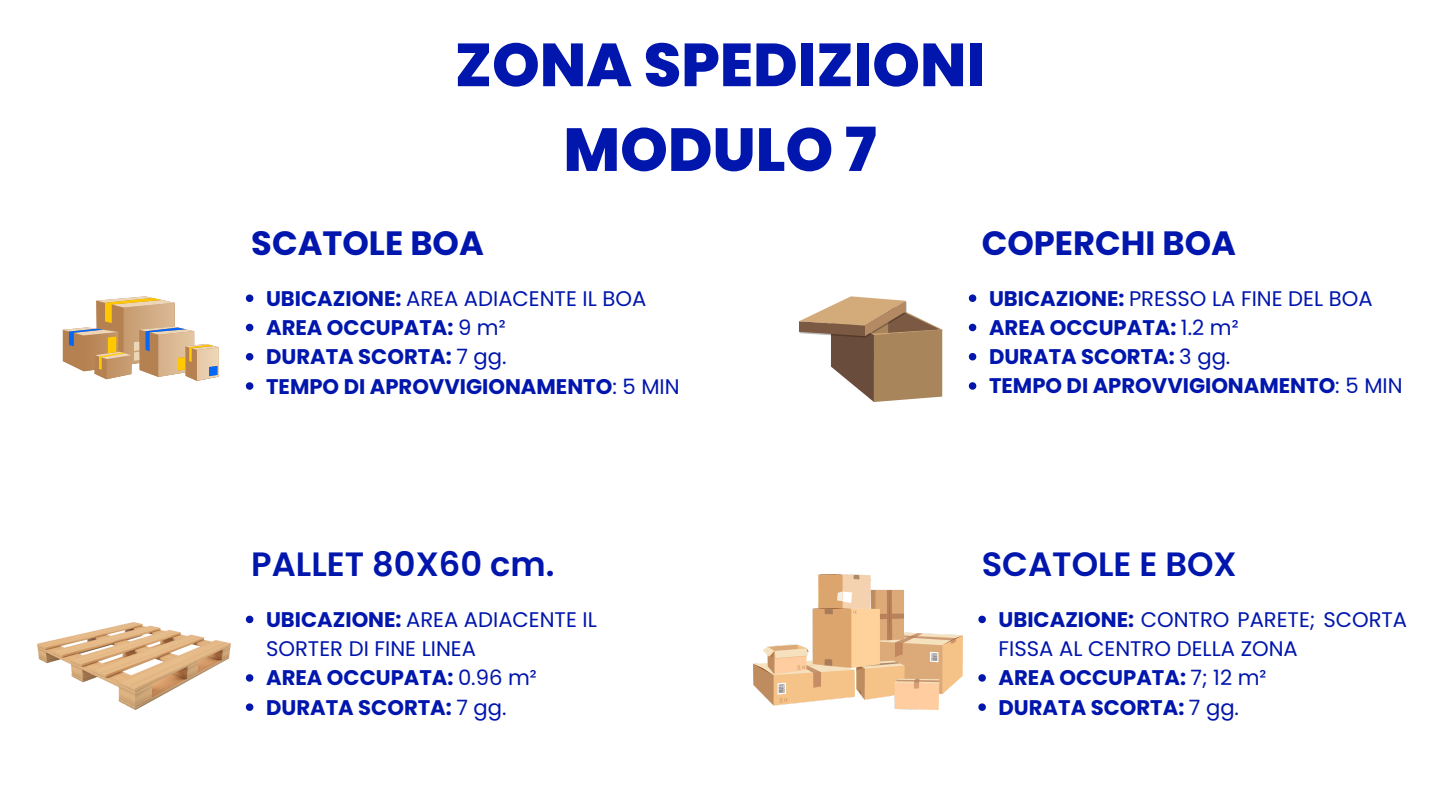
<style>
.page{position:relative;width:1440px;height:810px;background:#fff}
.page>*{position:absolute;margin:0;border:0;box-sizing:border-box;transform-origin:0 0}
.t1{font:800 60.7px/84.8px "Poppins";color:#0016ad;text-align:center}
.t2{font:600 33.7px "Poppins";color:#0016ad}
.t3{font:700 33.7px "Poppins";color:#0016ad}
.t4{font:700 21.2px "Poppins";color:#0016ad}
.t5{font:21.2px/29.2px "Poppins";color:#0016ad}
.s1{font-weight:700}
.s2{font-weight:400}
</style>
<div class="page">
<svg style="left:63px;top:296px;width:156px;height:85px"></svg>
<svg style="left:799px;top:296px;width:143px;height:106px"></svg>
<img style="left:38px;top:622px;width:192px;height:87px">
<img style="left:754px;top:575px;width:209px;height:135px">
<svg style="left:246px;top:295px;width:7px;height:7px"></svg>
<svg style="left:246px;top:324px;width:7px;height:7px"></svg>
<svg style="left:246px;top:353px;width:7px;height:8px"></svg>
<svg style="left:246px;top:382px;width:7px;height:8px"></svg>
<svg style="left:969px;top:294px;width:7px;height:8px"></svg>
<svg style="left:969px;top:324px;width:7px;height:7px"></svg>
<svg style="left:969px;top:353px;width:7px;height:7px"></svg>
<svg style="left:969px;top:382px;width:7px;height:8px"></svg>
<svg style="left:246px;top:616px;width:7px;height:7px"></svg>
<svg style="left:246px;top:674px;width:7px;height:8px"></svg>
<svg style="left:246px;top:703px;width:7px;height:8px"></svg>
<svg style="left:978px;top:616px;width:8px;height:7px"></svg>
<svg style="left:978px;top:674px;width:8px;height:8px"></svg>
<svg style="left:978px;top:703px;width:8px;height:8px"></svg>
<p class="t1" style="left:455px;top:23px;width:532px">ZONA SPEDIZIONI<br>MODULO 7</p>
<p class="t3" style="left:251px;top:219px;width:234px">SCATOLE BOA</p>
<h2 class="t5" style="left:266px;top:284px;width:382px"><span class="s1">UBICAZIONE:</span> AREA ADIACENTE IL BOA</h2>
<p class="t4" style="left:266px;top:313px;width:241px">AREA OCCUPATA: <span class="s2">9 m²</span></p>
<p class="t4" style="left:266px;top:342px;width:242px">DURATA SCORTA: <span class="s2">7 gg.</span></p>
<p class="t4" style="left:266px;top:371px;width:415px">TEMPO DI APROVVIGIONAMENTO<span class="s2">: 5 MIN</span></p>
<p class="t3" style="left:982px;top:219px;width:256px">COPERCHI BOA</p>
<p class="t5" style="left:989px;top:284px;width:385px"><span class="s1">UBICAZIONE:</span> PRESSO LA FINE DEL BOA</p>
<p class="t4" style="left:989px;top:313px;width:251px">AREA OCCUPATA: <span class="s2">1.2 m²</span></p>
<h3 class="t4" style="left:989px;top:342px;width:243px">DURATA SCORTA: <span class="s2">3 gg.</span></h3>
<p class="t4" style="left:989px;top:371px;width:415px">TEMPO DI APROVVIGIONAMENTO<span class="s2">: 5 MIN</span></p>
<p class="t2" style="left:251px;top:540px;width:305px">PALLET 80X60 cm.</p>
<p class="t2" style="left:982px;top:540px;width:257px">SCATOLE E BOX</p>
<p class="t5" style="left:266px;top:605px;width:332px"><span class="s1">UBICAZIONE:</span> AREA ADIACENTE IL<br>SORTER DI FINE LINEA</p>
<p class="t4" style="left:266px;top:663px;width:272px">AREA OCCUPATA: <span class="s2">0.96 m²</span></p>
<p class="t4" style="left:266px;top:692px;width:242px">DURATA SCORTA: <span class="s2">7 gg.</span></p>
<p class="t5" style="left:999px;top:605px;width:410px"><span class="s1">UBICAZIONE:</span> CONTRO PARETE; SCORTA<br>FISSA AL CENTRO DELLA ZONA</p>
<h2 class="t4" style="left:999px;top:663px;width:270px">AREA OCCUPATA: <span class="s2">7; 12 m²</span></h2>
<p class="t4" style="left:999px;top:692px;width:242px">DURATA SCORTA: <span class="s2">7 gg.</span></p>
</div>
